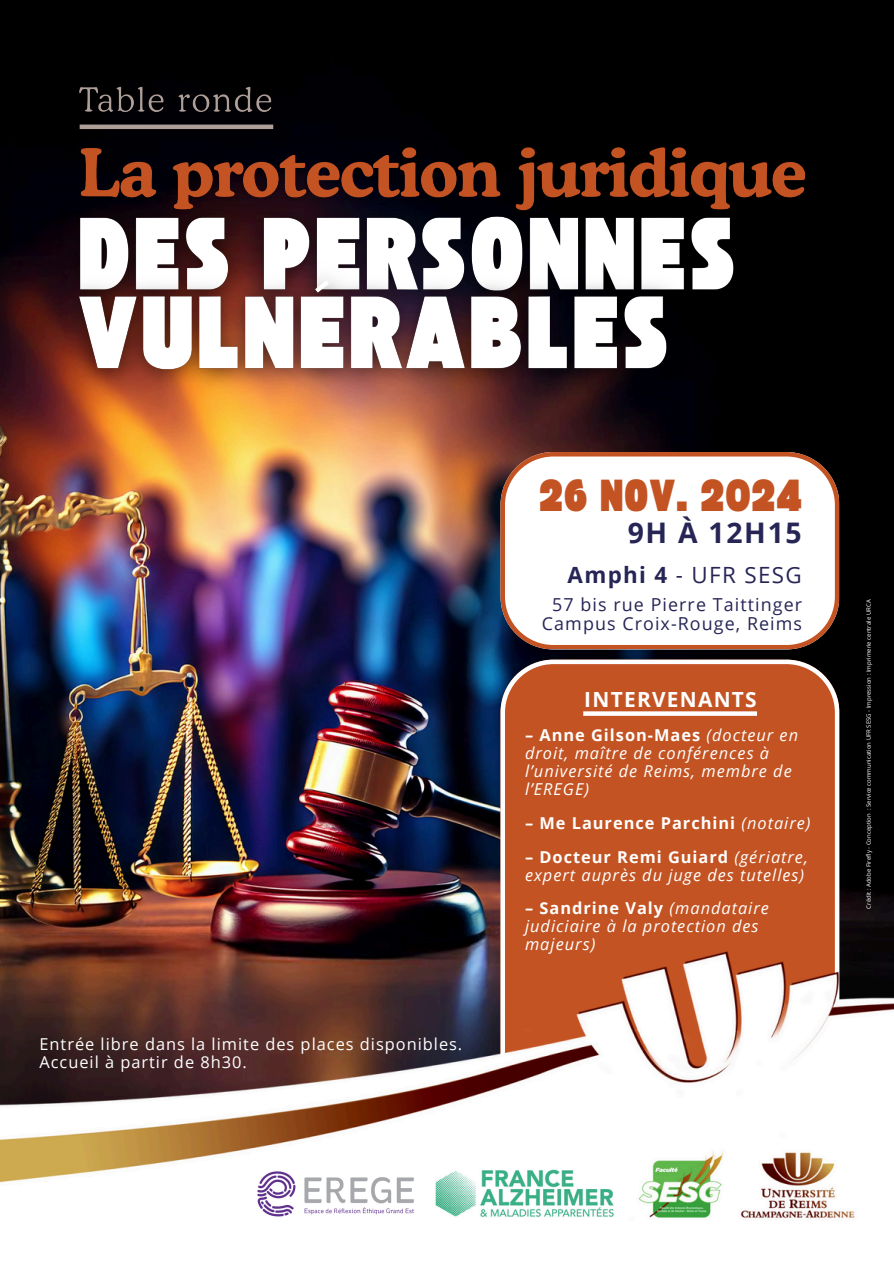
<style>
.page{position:relative;width:894px;height:1264px;background:#fff}
.page>*{position:absolute;margin:0;border:0;box-sizing:border-box;transform-origin:0 0}
.t1{font:31.35px "TAN St Canard Display";letter-spacing:.06em;color:#c35322}
.t2{font:700 28.35px "Open Sans";letter-spacing:.06em;color:#262556}
.t3{font:22.35px "Open Sans";letter-spacing:.06em;color:#262556}
.t4{font:700 20.85px "Open Sans";letter-spacing:.06em;color:#fff}
.t5{font:17.85px "Open Sans";letter-spacing:.06em;color:#262556}
.t6{font:italic 16.35px/18px "Open Sans";letter-spacing:.06em;color:#fff}
.t7{font:16.35px "Open Sans";letter-spacing:.06em;color:#fff}
.t8{font:700 16.35px "Open Sans";letter-spacing:.06em;color:#fff}
.t9{font:6px "Open Sans";color:#fff}
.s1{font-weight:700}
.s2{font-weight:700;font-style:normal}
.s3{font-weight:400;font-style:italic}
</style>
<div class="page">
<img style="left:0;top:0;width:893px;height:943px">
<div style="left:500px;top:659px;width:339px;height:284px;background:#c35322"></div>
<img style="left:0;top:943px;width:893px;height:275px">
<img style="left:425px;top:1160px;width:199px;height:58px">
<img style="left:256px;top:1165px;width:160px;height:53px">
<hr style="left:80px;top:125px;width:193px;height:4px;background:#af9f99">
<svg style="left:500px;top:452px;width:339px;height:197px"></svg>
<div style="left:583px;top:711px;width:173px;height:5px;background:#fff"></div>
<img style="left:76px;top:80px;width:202px;height:40px">
<img style="left:49px;top:187px;width:715px;height:217px">
<img style="left:75px;top:132px;width:737px;height:88px">
<p class="t7" style="left:39px;top:1032px;width:424px">Entrée libre dans la limite des places disponibles.</p>
<p class="t7" style="left:39px;top:1050px;width:209px">Accueil à partir de 8h30.</p>
<p class="t1" style="left:540px;top:476px;width:263px">26 NOV. 2024</p>
<p class="t2" style="left:627px;top:513px;width:175px">9H À 12H15</p>
<p class="t3" style="left:567px;top:559px;width:235px"><span class="s1">Amphi 4</span> - UFR SESG</p>
<p class="t5" style="left:552px;top:592px;width:251px">57 bis rue Pierre Taittinger</p>
<p class="t5" style="left:542px;top:611px;width:261px">Campus Croix-Rouge, Reims</p>
<p class="t4" style="left:584px;top:684px;width:174px">INTERVENANTS</p>
<p class="t6" style="left:525px;top:725px;width:274px"><span class="s2">– Anne Gilson-Maes</span> (docteur en droit, maître de conférences à l’université de Reims, membre de l’EREGE)</p>
<h6 class="t8" style="left:525px;top:811px;width:287px">– Me Laurence Parchini <span class="s3">(notaire)</span></h6>
<p class="t6" style="left:525px;top:847px;width:284px"><span class="s2">– Docteur Remi Guiard</span> (gériatre, expert auprès du juge des tutelles)</p>
<p class="t6" style="left:525px;top:899px;width:245px"><span class="s2">– Sandrine Valy</span> (mandataire judiciaire à la protection des majeurs)</p>
<p class="t9" style="left:864px;top:908px;width:310px;rotate:-90deg">Crédit : Adobe Firefly - Conception : Service communication UFR SESG - Impression : Imprimerie centrale URCA</p>
</div>
